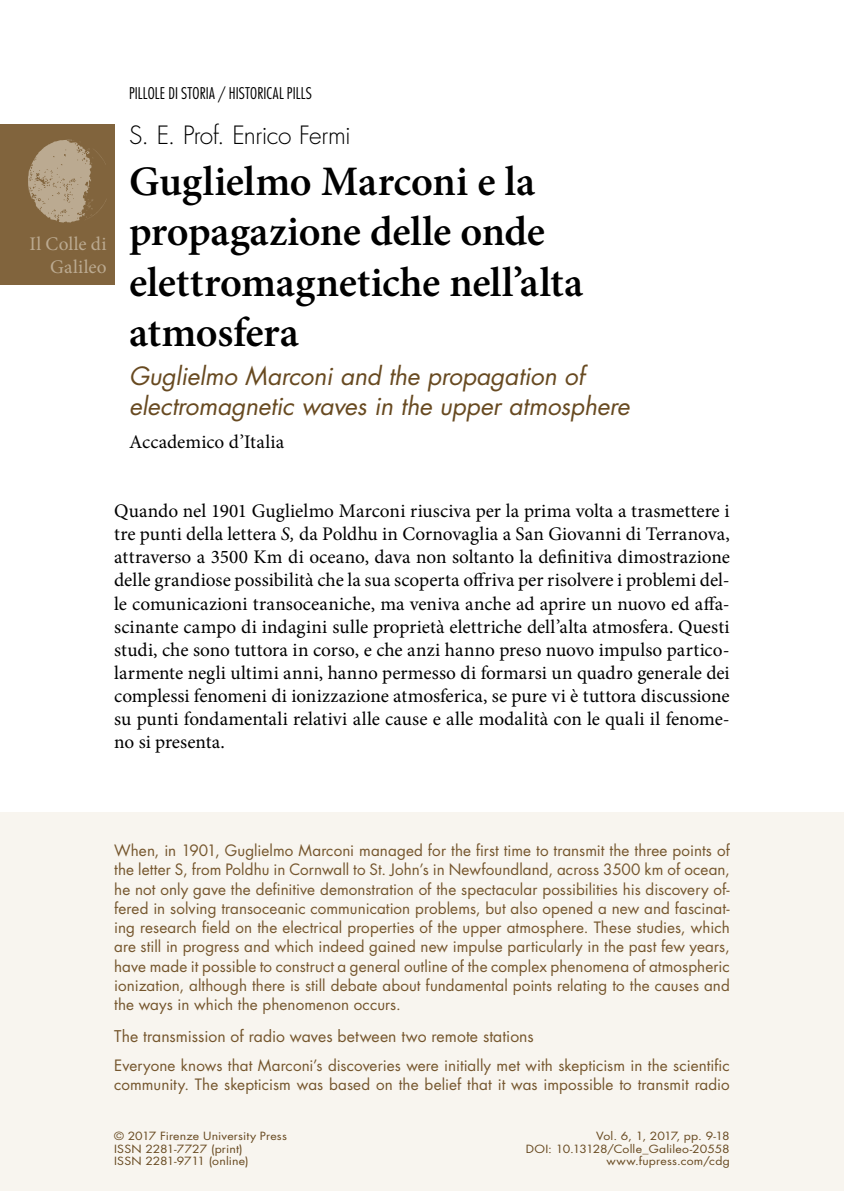
<style>
.page{position:relative;width:844px;height:1191px;background:#fff}
.page>*{position:absolute;margin:0;border:0;box-sizing:border-box;transform-origin:0 0}
.t1{font:600 42px/50.4px "Minion Pro";letter-spacing:-.005em;color:#000}
.t2{font:italic 24.5px/29.4px "Futura Std";letter-spacing:-.01em;color:#684a21}
.t3{font:300 24.5px "Futura Std";letter-spacing:-.02em;color:#000}
.t4{font:19.25px/23.1px "Minion Pro";letter-spacing:.005em;color:#000;text-align:justify}
.t5{font:19.25px/23.1px "Minion Pro";letter-spacing:.015em;color:#bbaa91;text-align:right}
.t6{font:15.75px "Futura Std";letter-spacing:.005em;color:#75562d}
.t7{font:300 condensed 15.75px "Futura Std";letter-spacing:.01em;color:#000}
.t8{font:15.22px/19.2px "Futura Std";letter-spacing:.005em;color:#75562d;text-align:justify}
.t9{font:11.03px "Futura Std";letter-spacing:.01em;color:#684a21;scale:1.11 1}
.t10{font:11.03px "Futura Std";letter-spacing:-.035em;color:#684a21;scale:1.11 1}
.s1{font-style:italic}
</style>
<div class="page">
<div style="left:0;top:812px;width:843px;height:379px;background:#f8f5ef"></div>
<div style="left:0;top:124px;width:114px;height:160px;background:#81643d"></div>
<svg style="left:28px;top:139px;width:79px;height:84px"></svg>
<p class="t5" style="left:29px;top:233px;width:79px">Il Colle di<br>Galileo</p>
<p class="t7" style="left:129px;top:84px;width:184px">PILLOLE DI STORIA / HISTORICAL PILLS</p>
<h2 class="t3" style="left:129px;top:120px;width:223px">S. E. Prof. Enrico Fermi</h2>
<h1 class="t1" style="left:129px;top:156px;width:455px">Guglielmo Marconi e la propagazione delle onde elettromagnetiche nell’alta atmosfera</h1>
<h2 class="t2" style="left:129px;top:362px;width:502px">Guglielmo Marconi and the propagation of electromagnetic waves in the upper atmosphere</h2>
<p class="t4" style="left:129px;top:430px;width:157px">Accademico d’Italia</p>
<p class="t4" style="left:114px;top:499px;width:617px">Quando nel 1901 Guglielmo Marconi riusciva per la prima volta a trasmettere i tre punti della lettera <span class="s1">S,</span> da Poldhu in Cornovaglia a San Giovanni di Terranova, attraverso a 3500 Km di oceano, dava non soltanto la definitiva dimostrazione delle grandiose possibilità che la sua scoperta offriva per risolvere i problemi del&shy;le comunicazioni transoceaniche, ma veniva anche ad aprire un nuovo ed affa&shy;scinante campo di indagini sulle proprietà elettriche dell’alta atmosfera. Questi studi, che sono tuttora in corso, e che anzi hanno preso nuovo impulso partico&shy;larmente negli ultimi anni, hanno permesso di formarsi un quadro generale dei complessi fenomeni di ionizzazione atmosferica, se pure vi è tuttora discussione su punti fondamentali relativi alle cause e alle modalità con le quali il fenome&shy;no si presenta.</p>
<p class="t8" style="left:114px;top:841px;width:617px">When, in 1901, Guglielmo Marconi managed for the first time to transmit the three points of the letter S, from Poldhu in Cornwall to St. John’s in Newfoundland, across 3500 km of ocean, he not only gave the definitive demonstration of the spectacular possibilities his discovery of&shy;fered in solving transoceanic communication problems, but also opened a new and fascinat&shy;ing research field on the electrical properties of the upper atmosphere. These studies, which are still in progress and which indeed gained new impulse particularly in the past few years, have made it possible to construct a general outline of the complex phenomena of atmospheric ionization, although there is still debate about fundamental points relating to the causes and the ways in which the phenomenon occurs.</p>
<p class="t6" style="left:114px;top:1026px;width:421px">The transmission of radio waves between two remote stations</p>
<p class="t8" style="left:114px;top:1056px;width:617px">Everyone knows that Marconi’s discoveries were initially met with skepticism in the scientific community. The skepticism was based on the belief that it was impossible to transmit radio</p>
<p class="t9" style="left:114px;top:1129px;width:157px">© 2017 Firenze University Press</p>
<p class="t10" style="left:596px;top:1129px;width:122px">Vol. 6, 1, 2017, pp. 9-18</p>
<p class="t9" style="left:114px;top:1141px;width:117px">ISSN 2281-7727 (print)</p>
<p class="t9" style="left:525px;top:1141px;width:185px">DOI: 10.13128/Colle_Galileo-20558</p>
<p class="t9" style="left:114px;top:1153px;width:123px">ISSN 2281-9711 (online)</p>
<p class="t9" style="left:606px;top:1153px;width:113px">www.fupress.com/cdg</p>
</div>
